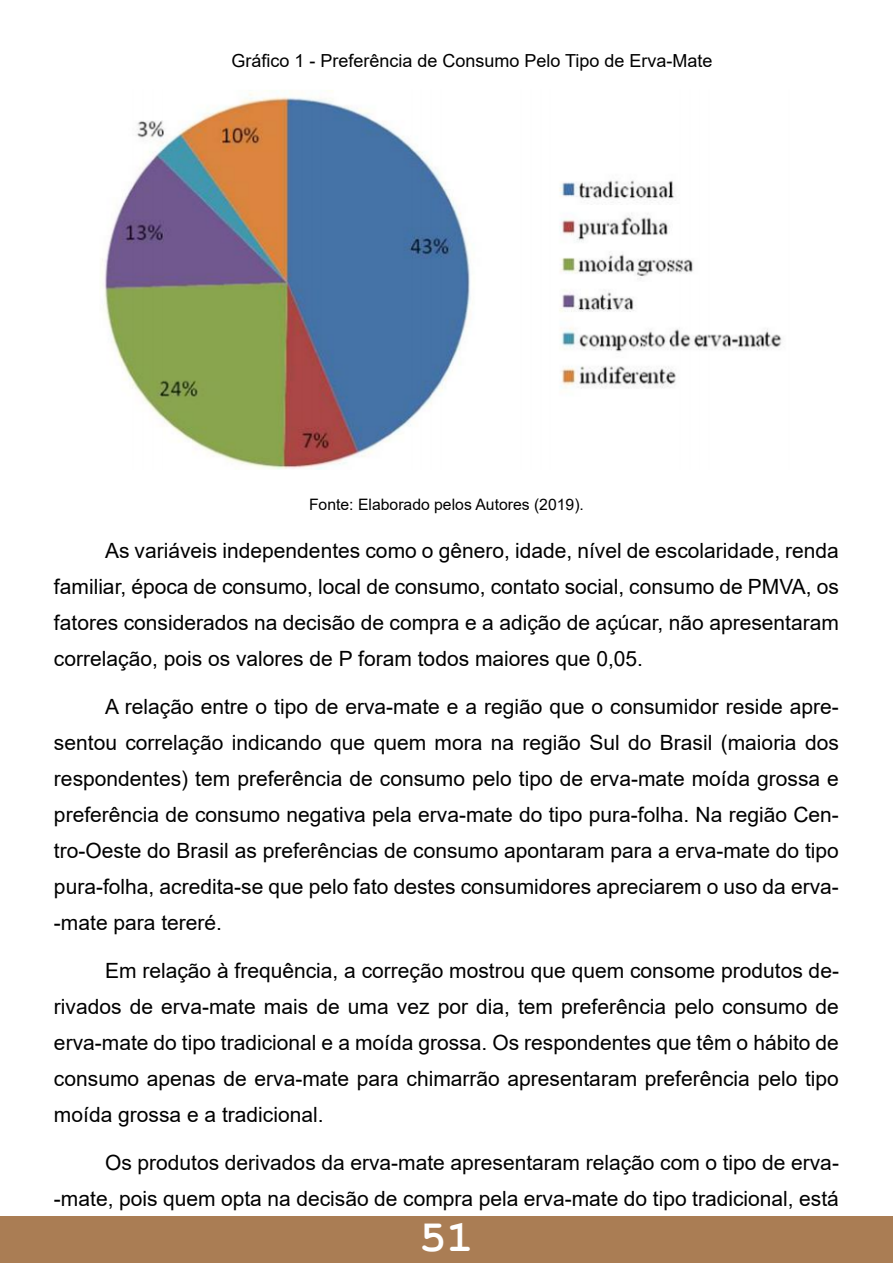
<style>
.page{position:relative;width:893px;height:1263px;background:#fff}
.page>*{position:absolute;margin:0;border:0;box-sizing:border-box;transform-origin:0 0}
.t1{font:700 45px "Courier New";color:#fff}
.t2{font:21px/36px "Arial";color:#000;text-align:justify}
.t3{font:18px "Arial";color:#000}
.t4{font:15.75px "Arial";color:#000}
</style>
<div class="page">
<div style="left:0;top:1216px;width:893px;height:47px;background:#aa7d54"></div>
<img style="left:102px;top:90px;width:680px;height:380px">
<p class="t3" style="left:231px;top:48px;width:483px">Gráfico 1 - Preferência de Consumo Pelo Tipo de Erva-Mate</p>
<p class="t4" style="left:309px;top:493px;width:276px">Fonte: Elaborado pelos Autores (2019).</p>
<p class="t2" style="left:54px;top:532px;width:786px;text-indent:51px">As variáveis independentes como o gênero, idade, nível de escolaridade, renda familiar, época de consumo, local de consumo, contato social, consumo de PMVA, os fatores considerados na decisão de compra e a adição de açúcar, não apresentaram correlação, pois os valores de P foram todos maiores que 0,05.</p>
<p class="t2" style="left:54px;top:688px;width:786px;text-indent:51px">A relação entre o tipo de erva-mate e a região que o consumidor reside apre&shy;sentou correlação indicando que quem mora na região Sul do Brasil (maioria dos respondentes) tem preferência de consumo pelo tipo de erva-mate moída grossa e preferência de consumo negativa pela erva-mate do tipo pura-folha. Na região Cen&shy;tro-Oeste do Brasil as preferências de consumo apontaram para a erva-mate do tipo pura-folha, acredita-se que pelo fato destes consumidores apreciarem o uso da erva--mate para tereré.</p>
<p class="t2" style="left:54px;top:952px;width:786px;text-indent:51px">Em relação à frequência, a correção mostrou que quem consome produtos de&shy;rivados de erva-mate mais de uma vez por dia, tem preferência pelo consumo de erva-mate do tipo tradicional e a moída grossa. Os respondentes que têm o hábito de consumo apenas de erva-mate para chimarrão apresentaram preferência pelo tipo moída grossa e a tradicional.</p>
<p class="t2" style="left:54px;top:1144px;width:786px;text-align:right">Os produtos derivados da erva-mate apresentaram relação com o tipo de erva--mate, pois quem opta na decisão de compra pela erva-mate do tipo tradicional, está</p>
<h1 class="t1" style="left:419px;top:1209px;width:55px">51</h1>
</div>
